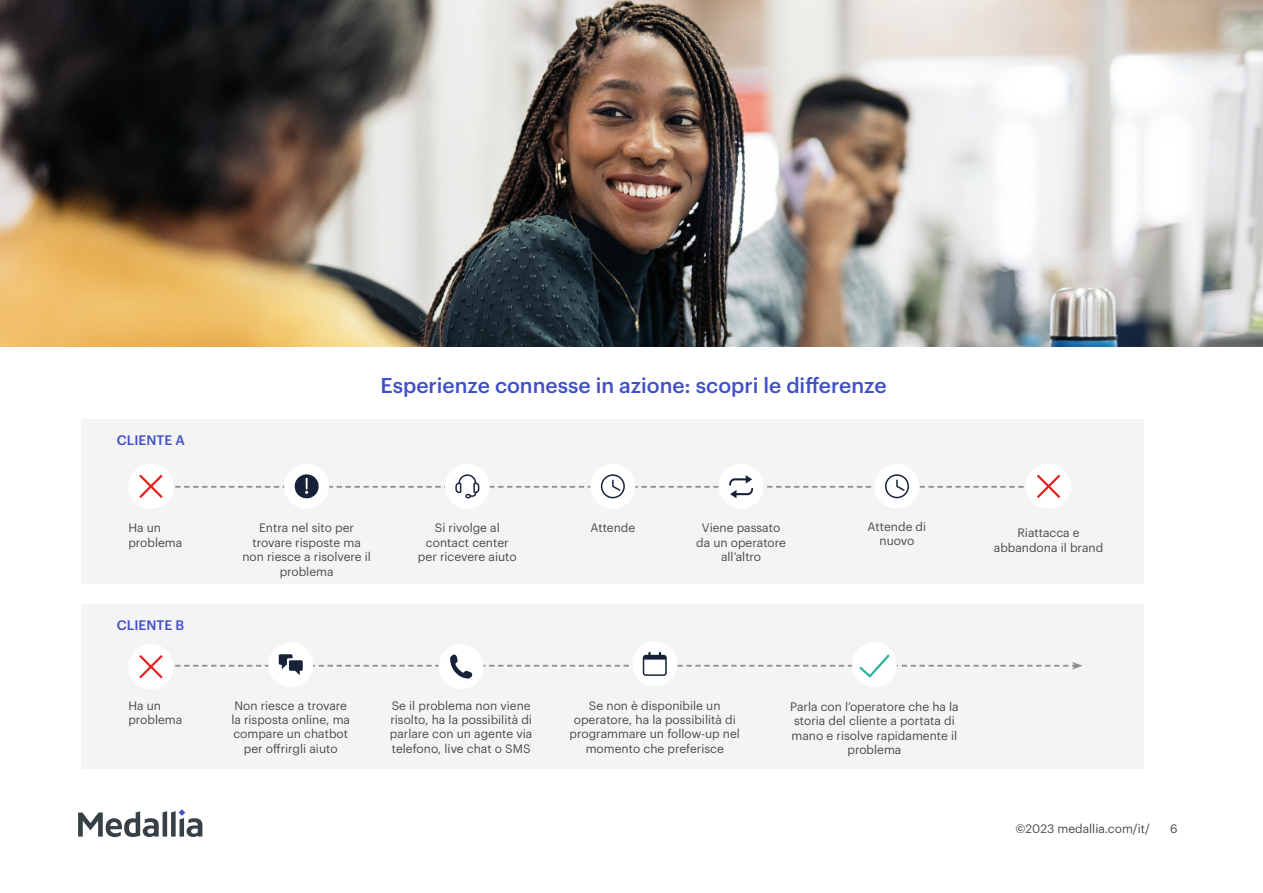
<style>
.page{position:relative;width:1263px;height:893px;background:#fff}
.page>*{position:absolute;margin:0;border:0;box-sizing:border-box;transform-origin:0 0}
.t1{font:500 21px "Graphik";color:#4050c6}
.t2{font:500 13.5px "Graphik";color:#4050c6}
.t3{font:12px/14.4px "Graphik";color:#4a4a4a;text-align:center}
</style>
<div class="page">
<svg style="left:78px;top:809px;width:124px;height:28px"></svg>
<img style="left:0;top:0;width:1263px;height:347px">
<div style="left:82px;top:419px;width:1062px;height:164px;background:#f5f4f4"></div>
<div style="left:128px;top:464px;width:45px;height:45px;background:#fff;border-radius:50%"></div>
<div style="left:284px;top:464px;width:45px;height:45px;background:#fff;border-radius:50%"></div>
<div style="left:445px;top:464px;width:45px;height:45px;background:#fff;border-radius:50%"></div>
<div style="left:590px;top:464px;width:45px;height:45px;background:#fff;border-radius:50%"></div>
<div style="left:719px;top:464px;width:44px;height:45px;background:#fff;border-radius:50%"></div>
<div style="left:1026px;top:464px;width:45px;height:45px;background:#fff;border-radius:50%"></div>
<div style="left:874px;top:464px;width:45px;height:45px;background:#fff;border-radius:50%"></div>
<svg style="left:139px;top:474px;width:922px;height:25px"></svg>
<div style="left:82px;top:604px;width:1062px;height:165px;background:#f5f4f4"></div>
<div style="left:128px;top:644px;width:45px;height:45px;background:#fff;border-radius:50%"></div>
<div style="left:268px;top:642px;width:45px;height:45px;background:#fff;border-radius:50%"></div>
<div style="left:439px;top:644px;width:45px;height:45px;background:#fff;border-radius:50%"></div>
<div style="left:632px;top:641px;width:45px;height:45px;background:#fff;border-radius:50%"></div>
<div style="left:852px;top:642px;width:45px;height:45px;background:#fff;border-radius:50%"></div>
<svg style="left:139px;top:652px;width:944px;height:27px"></svg>
<p class="t2" style="left:117px;top:430px;width:69px">CLIENTE A</p>
<h1 class="t1" style="left:380px;top:369px;width:508px">Esperienze connesse in azione: scopri le differenze</h1>
<p class="t3" style="left:128px;top:520px;width:55px;text-align:left">Ha un problema</p>
<p class="t3" style="left:242px;top:520px;width:130px">Entra nel sito per trovare risposte ma non riesce a risolvere il problema</p>
<p class="t3" style="left:418px;top:520px;width:100px">Si rivolge al contact center per ricevere aiuto</p>
<p class="t3" style="left:590px;top:520px;width:46px">Attende</p>
<p class="t3" style="left:696px;top:520px;width:91px">Viene passato da un operatore all’altro</p>
<p class="t3" style="left:868px;top:518px;width:60px">Attende di nuovo</p>
<p class="t3" style="left:994px;top:525px;width:111px">Riattacca e abbandona il brand</p>
<p class="t2" style="left:117px;top:615px;width:69px">CLIENTE B</p>
<p class="t3" style="left:128px;top:697px;width:55px;text-align:left">Ha un problema</p>
<p class="t3" style="left:231px;top:697px;width:120px">Non riesce a trovare la risposta online, ma compare un chatbot per offrirgli aiuto</p>
<p class="t3" style="left:390px;top:697px;width:144px;text-align:left">Se il problema non viene risolto, ha la possibilità di parlare con un agente via telefono, live chat o SMS</p>
<p class="t3" style="left:570px;top:697px;width:172px">Se non è disponibile un operatore, ha la possibilità di programmare un follow-up nel momento che preferisce</p>
<p class="t3" style="left:790px;top:698px;width:170px">Parla con l’operatore che ha la storia del cliente a portata di mano e risolve rapidamente il problema</p>
<p class="t3" style="left:1015px;top:820px;width:136px">©2023 medallia.com/it/</p>
<p class="t3" style="left:1170px;top:820px;width:9px">6</p>
</div>
